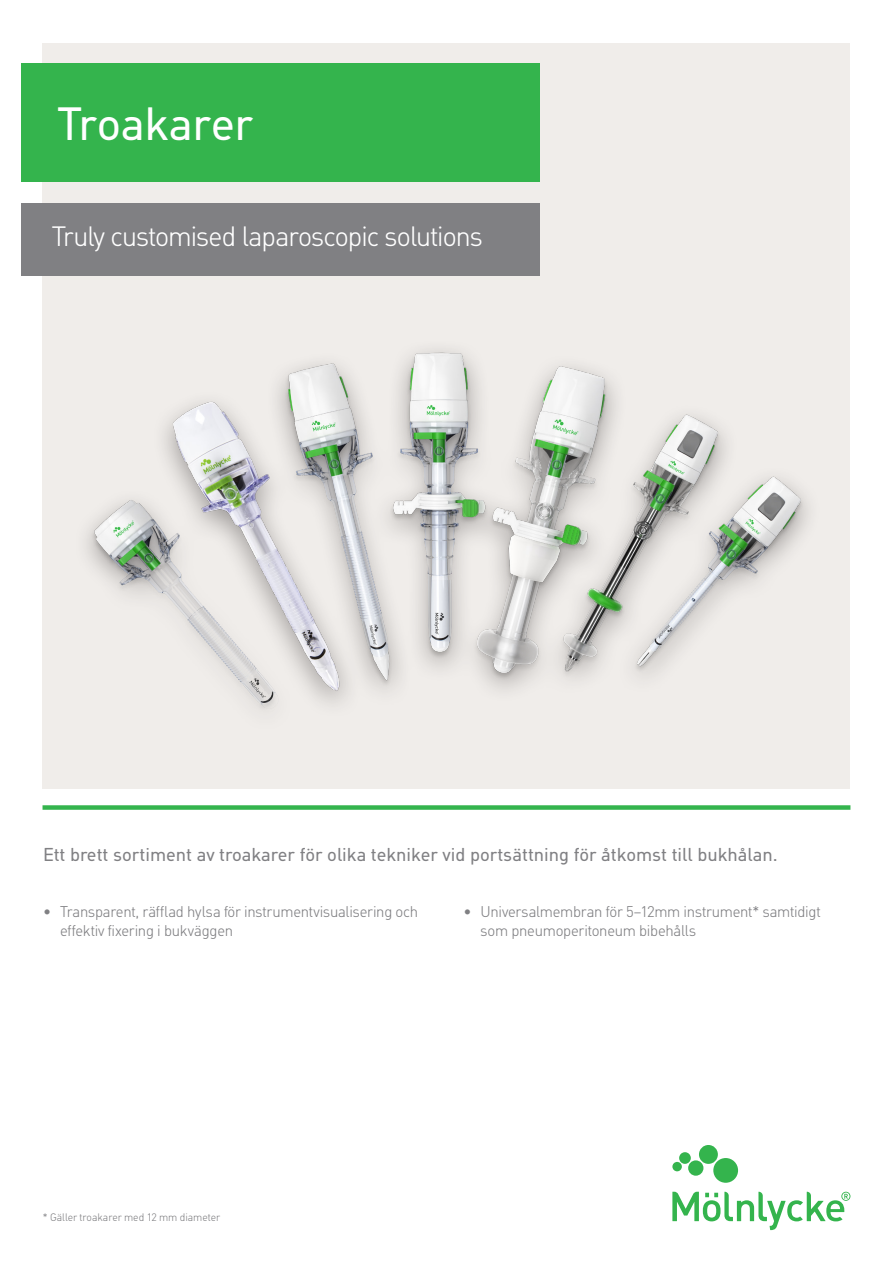
<style>
.page{position:relative;width:893px;height:1263px;background:#fff}
.page>*{position:absolute;margin:0;border:0;box-sizing:border-box;transform-origin:0 0}
.t1{font:45px "MHC Din";letter-spacing:-.015em;color:#fff}
.Sub_header{font:300 27px "MHC Din";letter-spacing:-.03em;color:#fff}
.Bröd_ingress{font:18px "MHC Din";color:#808083}
.t2{font:300 15px/19.5px "MHC Din";letter-spacing:-.015em;color:#808083}
.Captions{font:300 10.5px "MHC Din";color:#808083}
</style>
<div class="page">
<svg style="left:672px;top:1145px;width:178px;height:85px"></svg>
<div style="left:43px;top:43px;width:807px;height:745px;background:#f0edea"></div>
<img style="left:86px;top:350px;width:723px;height:360px">
<div style="left:43px;top:805px;width:807px;height:5px;background:#34b44d"></div>
<div style="left:21px;top:64px;width:519px;height:118px;background:#34b44d"></div>
<div style="left:21px;top:203px;width:519px;height:73px;background:#808083"></div>
<p class="t1" style="left:57px;top:96px;width:198px">Troakarer</p>
<p class="Sub_header" style="left:52px;top:221px;width:433px">Truly customised laparoscopic solutions</p>
<p class="Bröd_ingress" style="left:43px;top:843px;width:736px">Ett brett sortiment av troakarer för olika tekniker vid portsättning för åtkomst till bukhålan.</p>
<p class="t2" style="left:60px;top:902px;width:360px;text-indent:-17px">• Transparent, räfflad hylsa för instrumentvisualisering och effektiv fixering i bukväggen</p>
<p class="t2" style="left:480px;top:902px;width:341px;text-indent:-17px">• Universalmembran för 5–12mm instrument* samtidigt som pneumoperitoneum bibehålls</p>
<p class="Captions" style="left:43px;top:1211px;width:179px">* Gäller troakarer med 12 mm diameter</p>
</div>
